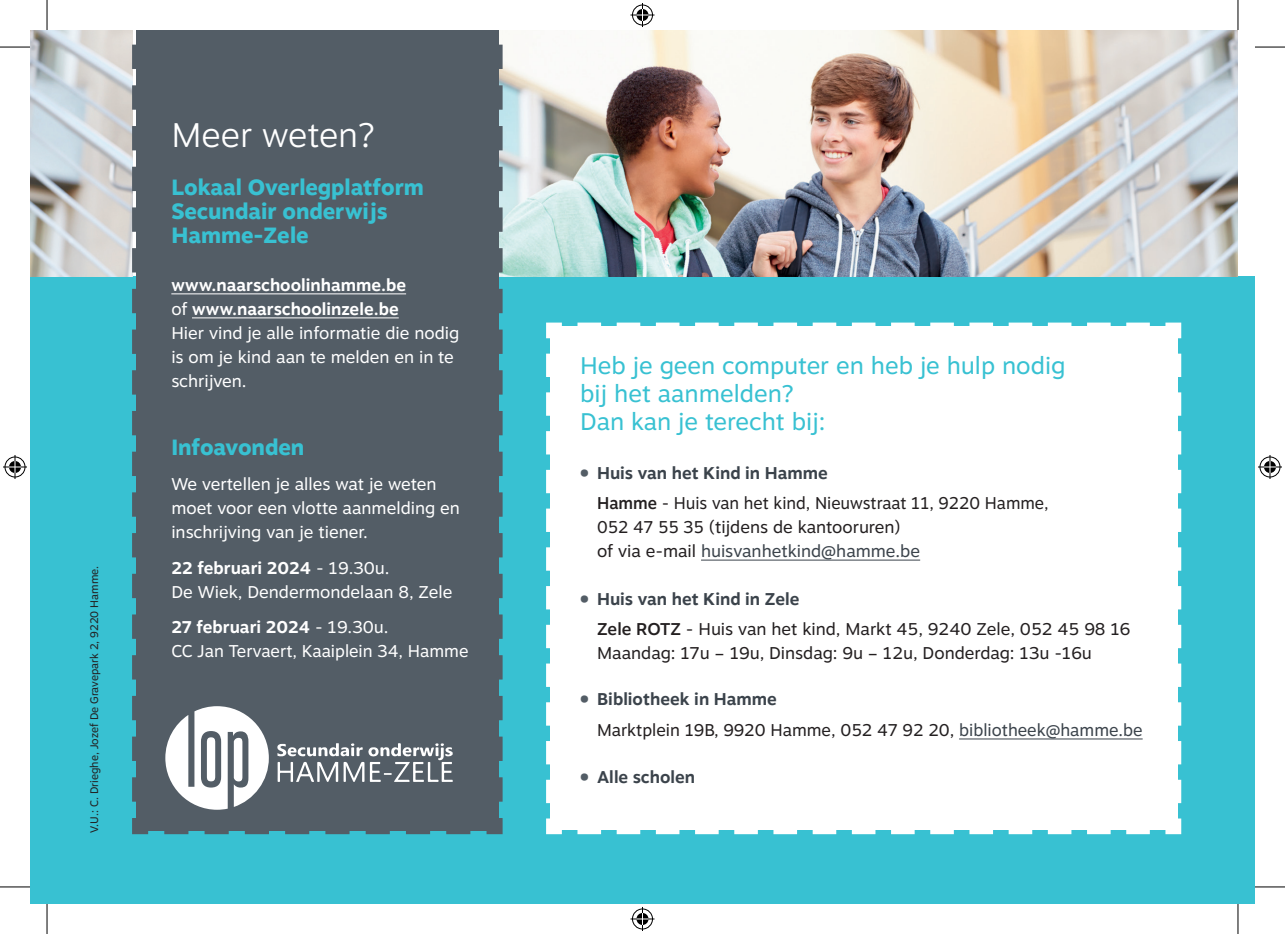
<style>
.page{position:relative;width:1285px;height:934px;background:#fff}
.page>*{position:absolute;margin:0;border:0;box-sizing:border-box;transform-origin:0 0}
.t1{font:300 34px "Motiva Sans";color:#fff}
.t2{font:24px/28px "Motiva Sans";color:#38c1d2}
.t3{font:800 22px/24px "Motiva Sans";color:#38c1d2}
.t4{font:17px/24px "Motiva Sans";color:#fff}
.t5{font:17px/29.6px "Motiva Sans";color:#231f20}
.t6{font:17px/29.6px "Motiva Sans";color:#231f20;scale:.96 1}
.t7{font:700 17px "Motiva Sans";color:#3b434b}
.t8{font:11px "Motiva Sans";color:#231f20}
.s1{font-weight:700}
.s2{font-weight:900;font-size:30px;color:#535d66}
.s3{font-weight:700;color:#3b434b}
.s4{font-weight:500}
.s5{color:#3b434b}
</style>
<div class="page">
<div style="left:30px;top:277px;width:1225px;height:626px;background:#38c1d2"></div>
<img style="left:506px;top:30px;width:732px;height:247px">
<img style="left:30px;top:30px;width:98px;height:247px">
<div style="left:546px;top:322px;width:636px;height:513px;background:#fff"></div>
<div style="left:128px;top:30px;width:378px;height:805px;background:#535d66"></div>
<hr style="left:701px;top:559px;width:219px;height:1px;background:#3b434b">
<hr style="left:959px;top:738px;width:183px;height:1px;background:#3b434b">
<hr style="left:0;top:47px;width:30px;height:1px;background:#000">
<hr style="left:1255px;top:47px;width:30px;height:1px;background:#000">
<hr style="left:0;top:886px;width:30px;height:1px;background:#000">
<hr style="left:1255px;top:886px;width:30px;height:1px;background:#000">
<hr style="left:47px;top:0;width:1px;height:30px;background:#000">
<hr style="left:47px;top:903px;width:1px;height:30px;background:#000">
<hr style="left:1237px;top:0;width:1px;height:30px;background:#000">
<hr style="left:1237px;top:903px;width:1px;height:30px;background:#000">
<svg style="left:630px;top:3px;width:24px;height:24px"></svg>
<svg style="left:630px;top:907px;width:24px;height:23px"></svg>
<svg style="left:3px;top:455px;width:24px;height:24px"></svg>
<svg style="left:1258px;top:455px;width:24px;height:24px"></svg>
<p class="t8" style="left:86px;top:832px;width:268px;rotate:-90deg">V.U.: C. Drieghe, Jozef De Gravepark 2, 9220 Hamme.</p>
<h1 class="t1" style="left:171px;top:110px;width:205px">Meer weten?</h1>
<p class="t3" style="left:171px;top:174px;width:254px">Lokaal Overlegplatform<br>Secundair onderwijs<br>Hamme-Zele</p>
<p class="t4" style="left:171px;top:272px;width:289px"><span class="s1">www.naarschoolinhamme.be<br></span>of <span class="s1">www.naarschoolinzele.be<br></span>Hier vind je alle informatie die nodig is om je kind aan te melden en in te schrijven.</p>
<p class="t3" style="left:171px;top:434px;width:134px">Infoavonden</p>
<p class="t4" style="left:171px;top:471px;width:290px">We vertellen je alles wat je weten moet voor een vlotte aanmelding en inschrijving van je tiener.</p>
<p class="t4" style="left:171px;top:555px;width:283px"><span class="s1">22 februari 2024</span> - 19.30u.<br>De Wiek, Dendermondelaan 8, Zele</p>
<p class="t4" style="left:171px;top:614px;width:299px"><span class="s1">27 februari 2024</span> - 19.30u.<br>CC Jan Tervaert, Kaaiplein 34, Hamme</p>
<h2 class="t2" style="left:580px;top:350px;width:487px">Heb je geen computer en heb je hulp nodig bij het aanmelden?<br>Dan kan je terecht bij:</h2>
<p class="t6" style="left:597px;top:458px;width:472px;text-indent:-17px"><span class="s2">•</span> <span class="s3">Huis van het Kind in Hamme<br></span><span class="s4">Hamme</span> - Huis van het kind, Nieuwstraat 11, 9220 Hamme,</p>
<p class="t6" style="left:597px;top:514px;width:338px;line-height:24px">052 47 55 35 (tijdens de kantooruren) of via e-mail <span class="s5">huisvanhetkind@hamme.be</span></p>
<p class="t5" style="left:597px;top:583px;width:535px;text-indent:-17px"><span class="s2">•</span> <span class="s3">Huis van het Kind in Zele<br></span><span class="s4">Zele ROTZ</span> - Huis van het kind, Markt 45, 9240 Zele, 052 45 98 16</p>
<p class="t5" style="left:597px;top:637px;width:496px">Maandag: 17u – 19u, Dinsdag: 9u – 12u, Donderdag: 13u -16u</p>
<p class="t5" style="left:597px;top:683px;width:547px;line-height:30.6px;text-indent:-17px"><span class="s2">•</span> <span class="s3">Bibliotheek in Hamme<br></span>Marktplein 19B, 9920 Hamme, 052 47 92 20, <span class="s5">bibliotheek@hamme.be</span></p>
<p class="t7" style="left:580px;top:763px;width:116px"><span class="s2">•</span> Alle scholen</p>
</div>
